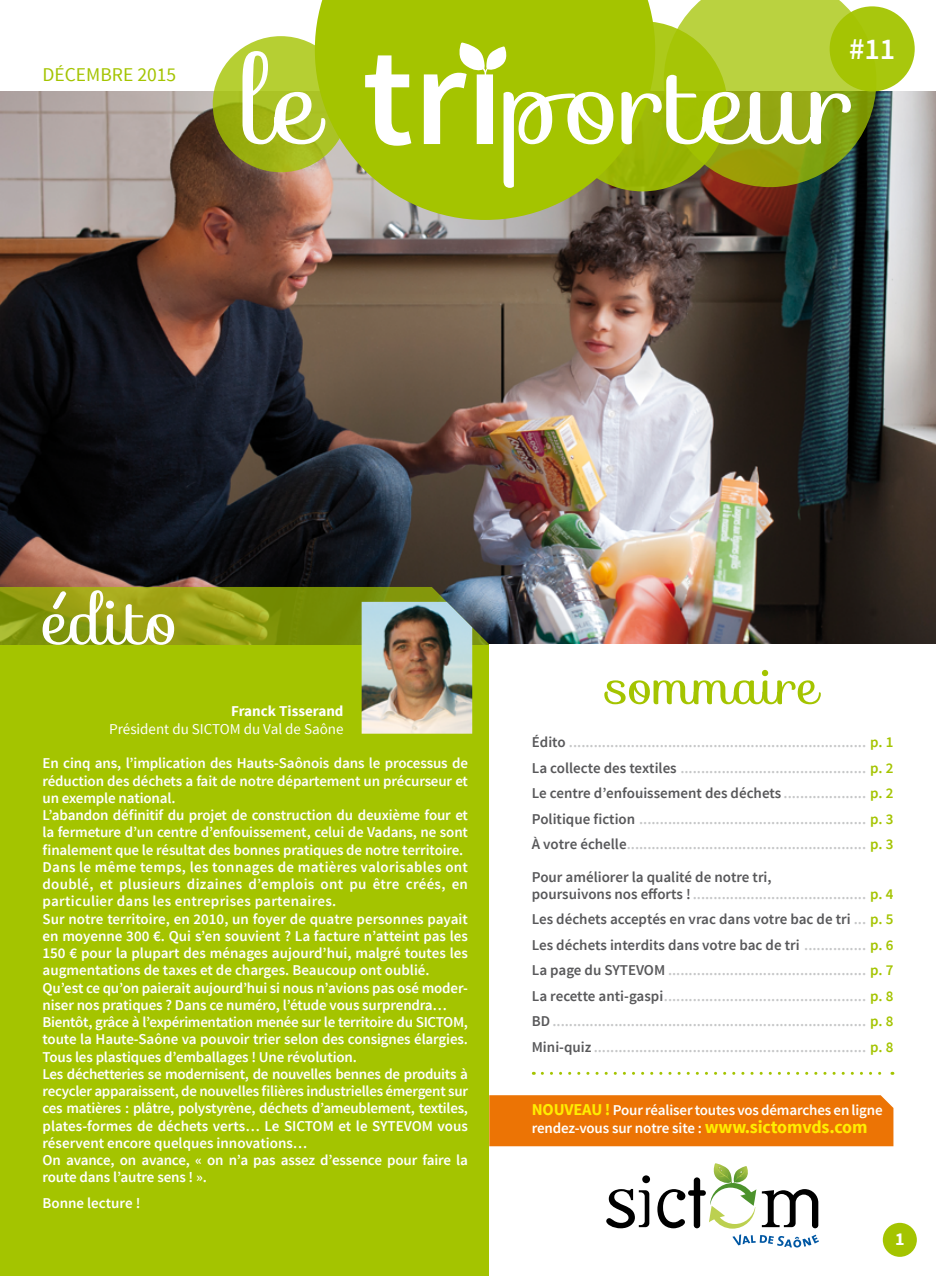
<style>
.page{position:relative;width:936px;height:1276px;background:#fff}
.page>*{position:absolute;margin:0;border:0;box-sizing:border-box;transform-origin:0 0}
.t1{font:67.5px "Sofia";color:#fff}
.t2{font:52.5px "Sofia";color:#a4c400}
.t3{font:600 30px "Source Sans Pro";color:#fff}
.t4{font:19.5px "Source Sans Pro";color:#a4c400}
.t5{font:700 18px "Source Sans Pro";color:#fff}
.t6{font:600 15px/17.2px "Source Sans Pro";letter-spacing:-.01em;color:#fff;text-align:justify}
.t7{font:600 15px "Source Sans Pro";color:#c6c7c8}
.t8{font:600 15px "Source Sans Pro";color:#58585a}
.t9{font:15px "Source Sans Pro";color:#fff}
.t10{font:700 15px "Source Sans Pro";color:#fff}
.s1{color:#58585a}
.s2{color:#a4c400}
.s3{color:#c6c7c8}
.s4{font-weight:700;font-size:16.5px;color:#ffed00}
.s5{font-weight:700;font-size:18px;color:#ffed00}
</style>
<div class="page">
<img style="left:0;top:91px;width:935px;height:553px">
<svg style="left:315px;top:0;width:340px;height:220px;background:#a2b724"></svg>
<div style="left:557px;top:21px;width:170px;height:170px;background:#a4c400;border-radius:50%"></div>
<svg style="left:663px;top:0;width:213px;height:187px;background:#a3b943"></svg>
<svg style="left:213px;top:36px;width:136px;height:136px;background:#a8bf23"></svg>
<div style="left:829px;top:6px;width:85px;height:85px;background:#a8c70d;border-radius:50%"></div>
<svg style="left:456px;top:42px;width:53px;height:9px"></svg>
<svg style="left:242px;top:51px;width:608px;height:137px"></svg>
<svg style="left:0;top:587px;width:489px;height:689px;background:#a2c001"></svg>
<svg style="left:732px;top:1234px;width:87px;height:13px"></svg>
<svg style="left:606px;top:1175px;width:44px;height:53px"></svg>
<svg style="left:657px;top:1163px;width:161px;height:65px"></svg>
<svg style="left:542px;top:1071px;width:350px;height:3px"></svg>
<div style="left:882px;top:1222px;width:34px;height:34px;background:#a4c400;border-radius:50%"></div>
<img style="left:361px;top:602px;width:111px;height:131px">
<div style="left:489px;top:1095px;width:404px;height:51px;background:#ec7405"></div>
<p class="t4" style="left:43px;top:62px;width:135px">DÉCEMBRE 2015</p>
<p class="t3" style="left:849px;top:30px;width:48px">#11</p>
<p class="t1" style="left:43px;top:568px;width:138px">édito</p>
<p class="t10" style="left:231px;top:701px;width:114px">Franck Tisserand</p>
<p class="t9" style="left:109px;top:720px;width:236px">Président du SICTOM du Val de Saône</p>
<p class="t6" style="left:43px;top:755px;width:427px">En cinq ans, l’implication des Hauts-Saônois dans le processus de réduction des déchets a fait de notre département un précurseur et un exemple national.</p>
<p class="t6" style="left:43px;top:807px;width:427px">L’abandon définitif du projet de construction du deuxième four et la fermeture d’un centre d’enfouissement, celui de Vadans, ne sont finalement que le résultat des bonnes pratiques de notre territoire.</p>
<p class="t6" style="left:43px;top:858px;width:427px">Dans le même temps, les tonnages de matières valorisables ont doublé, et plusieurs dizaines d’emplois ont pu être créés, en particulier dans les entreprises partenaires.</p>
<p class="t6" style="left:43px;top:910px;width:427px">Sur notre territoire, en 2010, un foyer de quatre personnes payait en moyenne 300 €. Qui s’en souvient ? La facture n’atteint pas les 150 € pour la plupart des ménages aujourd’hui, malgré toutes les augmentations de taxes et de charges. Beaucoup ont oublié.</p>
<p class="t6" style="left:43px;top:979px;width:427px">Qu’est ce qu’on paierait aujourd’hui si nous n’avions pas osé moder&shy;niser nos pratiques ? Dans ce numéro, l’étude vous surprendra…</p>
<p class="t6" style="left:43px;top:1014px;width:427px">Bientôt, grâce à l’expérimentation menée sur le territoire du SICTOM, toute la Haute-Saône va pouvoir trier selon des consignes élargies.<br>Tous les plastiques d’emballages ! Une révolution.</p>
<p class="t6" style="left:43px;top:1065px;width:427px">Les déchetteries se modernisent, de nouvelles bennes de produits à recycler apparaissent, de nouvelles filières industrielles émergent sur ces matières : plâtre, polystyrène, déchets d’ameublement, textiles, plates-formes de déchets verts… Le SICTOM et le SYTEVOM vous réservent encore quelques innovations…</p>
<p class="t6" style="left:43px;top:1152px;width:427px">On avance, on avance, « on n’a pas assez d’essence pour faire la route dans l’autre sens ! ».</p>
<p class="t6" style="left:43px;top:1194px;width:99px">Bonne lecture !</p>
<p class="t2" style="left:606px;top:644px;width:214px">sommaire</p>
<p class="t7" style="left:531px;top:732px;width:363px"><span class="s1">Édito</span> ........................................................................ <span class="s2">p. 1</span></p>
<p class="t7" style="left:531px;top:758px;width:363px"><span class="s1">La collecte des textiles</span> ............................................. <span class="s2">p. 2</span></p>
<p class="t8" style="left:531px;top:783px;width:363px">Le centre d’enfouissement des déchets <span class="s3">....................</span> <span class="s2">p. 2</span></p>
<p class="t7" style="left:531px;top:809px;width:363px"><span class="s1">Politique fiction</span> ....................................................... <span class="s2">p. 3</span></p>
<p class="t7" style="left:531px;top:834px;width:363px"><span class="s1">À votre échelle</span>.......................................................... <span class="s2">p. 3</span></p>
<p class="t8" style="left:531px;top:867px;width:241px">Pour améliorer la qualité de notre tri,</p>
<p class="t7" style="left:531px;top:884px;width:363px"><span class="s1">poursuivons nos efforts !</span>.......................................... <span class="s2">p. 4</span></p>
<p class="t8" style="left:531px;top:909px;width:363px">Les déchets acceptés en vrac dans votre bac de tri <span class="s3">...</span> <span class="s2">p. 5</span></p>
<p class="t8" style="left:531px;top:935px;width:363px">Les déchets interdits dans votre bac de tri <span class="s3">...............</span> <span class="s2">p. 6</span></p>
<p class="t7" style="left:531px;top:960px;width:363px"><span class="s1">La page du SYTEVOM</span> ................................................ <span class="s2">p. 7</span></p>
<p class="t7" style="left:531px;top:986px;width:363px"><span class="s1">La recette anti-gaspi</span>................................................. <span class="s2">p. 8</span></p>
<p class="t7" style="left:531px;top:1011px;width:363px"><span class="s1">BD</span>............................................................................ <span class="s2">p. 8</span></p>
<p class="t7" style="left:531px;top:1037px;width:363px"><span class="s1">Mini-quiz</span> .................................................................. <span class="s2">p. 8</span></p>
<p class="t6" style="left:531px;top:1101px;width:352px;line-height:18px"><span class="s4">NOUVEAU !</span> Pour réaliser toutes vos démarches en ligne rendez-vous sur notre site : <span class="s5">www.sictomvds.com</span></p>
<p class="t5" style="left:895px;top:1227px;width:11px">1</p>
</div>
